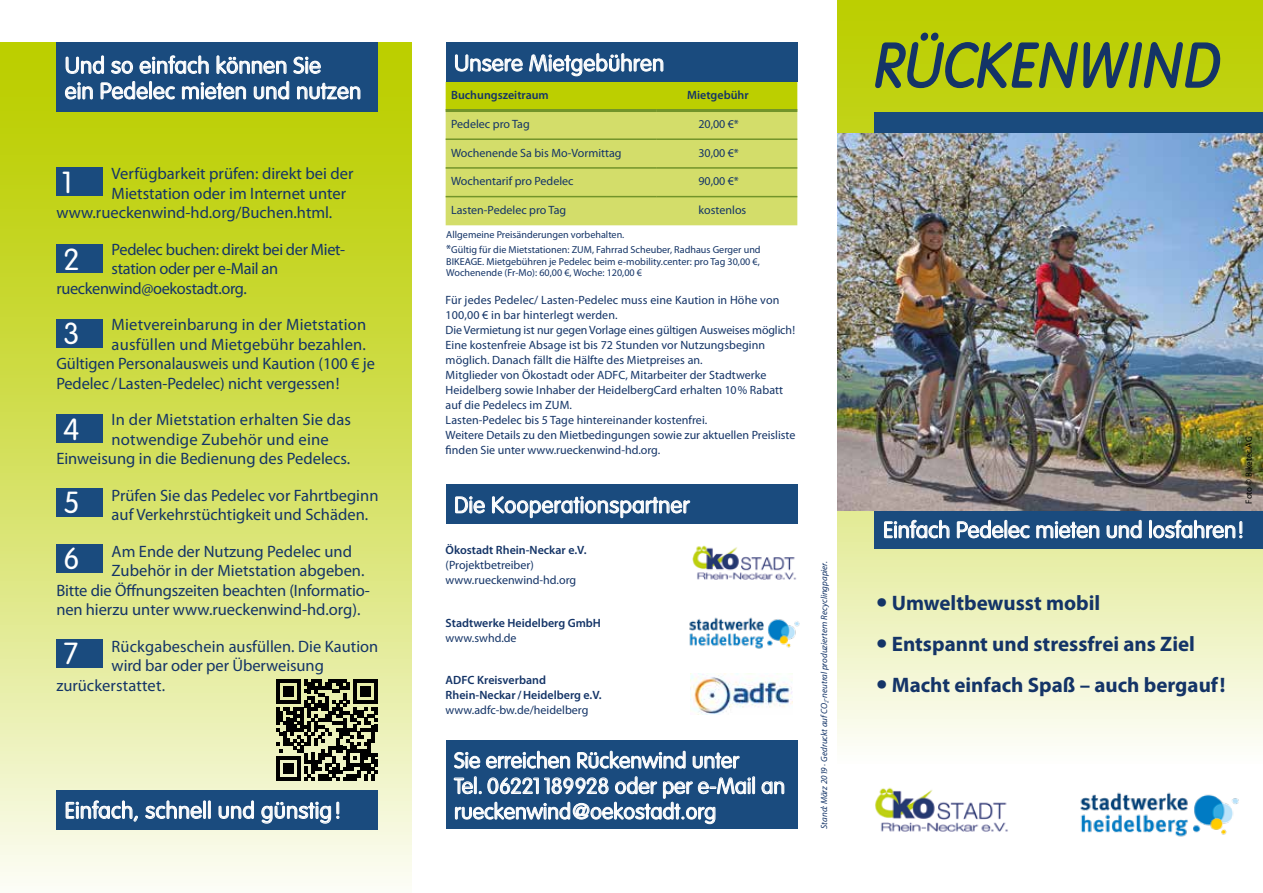
<style>
.page{position:relative;width:1263px;height:893px;background:#fff}
.page>*{position:absolute;margin:0;border:0;box-sizing:border-box;transform-origin:0 0}
.t1{font:italic 300 61.5px "VAG Rounded";color:#143467;scale:.9 1}
.t2{font:300 30px/56.1px "VAG Rounded";color:#fff}
.t3{font:300 22.5px/25.5px "VAG Rounded";letter-spacing:.01em;color:#fff}
.t4{font:300 21.75px/25.5px "VAG Rounded";color:#fff}
.t5{font:700 21px "Myriad Pro";color:#143467}
.t6{font:16.5px/19.5px "Myriad Pro";color:#143467}
.t7{font:16.5px "Myriad Pro";letter-spacing:-.02em;color:#143467}
.t8{font:12px/15px "Myriad Pro";color:#143467}
.t9{font:600 12px/15px "Myriad Pro";color:#143467}
.t10{font:10.2px/15px "Myriad Pro";color:#143467}
.t11{font:italic 9px "Myriad Pro";color:#143467}
.t12{font:9px "Myriad Pro";letter-spacing:-.005em;color:#000}
.s1{font-size:12px}
.s2{font-weight:400;font-size:40.5px}
.s3{font-weight:400;font-size:40.05px}
</style>
<div class="page">
<div style="left:0;top:43px;width:411px;height:850px;background:linear-gradient(to bottom,#b6cb00,#f7f9e7)"></div>
<svg style="left:837px;top:0;width:426px;height:746px;background:#e3ea99"></svg>
<svg style="left:874px;top:32px;width:349px;height:57px;background:#a2b618"></svg>
<img style="left:875px;top:787px;width:133px;height:45px">
<img style="left:692px;top:545px;width:105px;height:35px">
<img style="left:1080px;top:792px;width:159px;height:45px">
<img style="left:689px;top:617px;width:111px;height:32px">
<div style="left:875px;top:509px;width:388px;height:40px;background:#1a4b7e"></div>
<svg style="left:884px;top:520px;width:66px;height:18px"></svg>
<svg style="left:957px;top:520px;width:73px;height:18px"></svg>
<svg style="left:1036px;top:521px;width:63px;height:17px"></svg>
<svg style="left:1106px;top:520px;width:36px;height:18px"></svg>
<div style="left:1149px;top:520px;width:3px;height:18px;border:1px solid #fff"></div>
<svg style="left:1153px;top:520px;width:89px;height:18px"></svg>
<div style="left:874px;top:113px;width:389px;height:39px;background:#1a4b7e"></div>
<div style="left:446px;top:484px;width:351px;height:40px;background:#1a4b7e"></div>
<svg style="left:455px;top:496px;width:30px;height:18px"></svg>
<svg style="left:492px;top:496px;width:198px;height:22px"></svg>
<div style="left:446px;top:741px;width:351px;height:88px;background:#1a4b7e"></div>
<div style="left:752px;top:776px;width:3px;height:18px;border:1px solid #fff"></div>
<svg style="left:761px;top:781px;width:23px;height:13px"></svg>
<svg style="left:454px;top:751px;width:297px;height:73px"></svg>
<div style="left:446px;top:43px;width:351px;height:39px;background:#1a4b7e"></div>
<svg style="left:446px;top:53px;width:351px;height:172px;background:#b0c25c"></svg>
<img style="left:837px;top:133px;width:426px;height:377px">
<img style="left:690px;top:673px;width:102px;height:41px">
<div style="left:56px;top:790px;width:321px;height:39px;background:#1a4b7e"></div>
<svg style="left:66px;top:800px;width:72px;height:22px"></svg>
<svg style="left:145px;top:800px;width:57px;height:19px"></svg>
<div style="left:203px;top:801px;width:3px;height:18px;border:1px solid #fff"></div>
<div style="left:208px;top:801px;width:3px;height:18px;border:1px solid #fff"></div>
<svg style="left:218px;top:800px;width:36px;height:19px"></svg>
<svg style="left:261px;top:802px;width:78px;height:22px"></svg>
<div style="left:56px;top:43px;width:321px;height:69px;background:#1a4b7e"></div>
<svg style="left:66px;top:55px;width:38px;height:19px"></svg>
<svg style="left:111px;top:61px;width:22px;height:13px"></svg>
<svg style="left:139px;top:55px;width:70px;height:19px"></svg>
<svg style="left:216px;top:55px;width:71px;height:19px"></svg>
<svg style="left:293px;top:57px;width:28px;height:17px"></svg>
<svg style="left:65px;top:82px;width:28px;height:18px"></svg>
<svg style="left:100px;top:81px;width:75px;height:19px"></svg>
<svg style="left:182px;top:82px;width:64px;height:18px"></svg>
<svg style="left:254px;top:81px;width:35px;height:19px"></svg>
<svg style="left:297px;top:83px;width:63px;height:17px"></svg>
<div style="left:56px;top:244px;width:47px;height:29px;background:#1a4b7e"></div>
<div style="left:56px;top:319px;width:47px;height:29px;background:#1a4b7e"></div>
<div style="left:56px;top:415px;width:47px;height:28px;background:#1a4b7e"></div>
<div style="left:56px;top:488px;width:47px;height:29px;background:#1a4b7e"></div>
<div style="left:56px;top:544px;width:47px;height:29px;background:#1a4b7e"></div>
<div style="left:56px;top:639px;width:47px;height:29px;background:#1a4b7e"></div>
<div style="left:56px;top:168px;width:47px;height:28px;background:#1a4b7e"></div>
<svg style="left:276px;top:679px;width:102px;height:102px;background:#61634c"></svg>
<h3 class="t3" style="left:65px;top:53px;width:298px">Und so einfach können Sie<br>ein Pedelec mieten und nutzen</h3>
<h3 class="t6" style="left:112px;top:164px;width:243px">Verfügbarkeit prüfen: direkt bei der</h3>
<h3 class="t6" style="left:112px;top:184px;width:236px">Mietstation oder im Internet unter</h3>
<h3 class="t6" style="left:56px;top:203px;width:278px">www.rueckenwind-hd.org/Buchen.html.</h3>
<h3 class="t7" style="left:112px;top:240px;width:235px">Pedelec buchen: direkt bei der Miet-</h3>
<h3 class="t7" style="left:112px;top:260px;width:168px">station oder per e-Mail an</h3>
<h3 class="t7" style="left:56px;top:279px;width:192px">rueckenwind@oekostadt.org.</h3>
<h3 class="t6" style="left:112px;top:315px;width:256px">Mietvereinbarung in der Mietstation</h3>
<h3 class="t6" style="left:112px;top:335px;width:256px">ausfüllen und Mietgebühr bezahlen.</h3>
<h3 class="t6" style="left:56px;top:354px;width:320px">Gültigen Personalausweis und Kaution (100 € je</h3>
<h3 class="t6" style="left:56px;top:374px;width:285px">Pedelec / Lasten-Pedelec) nicht vergessen!</h3>
<h3 class="t6" style="left:112px;top:410px;width:241px">In der Mietstation erhalten Sie das</h3>
<h3 class="t6" style="left:112px;top:430px;width:219px">notwendige Zubehör und eine</h3>
<h3 class="t6" style="left:56px;top:449px;width:295px">Einweisung in die Bedienung des Pedelecs.</h3>
<h3 class="t6" style="left:112px;top:486px;width:268px">Prüfen Sie das Pedelec vor Fahrtbeginn auf Verkehrstüchtigkeit und Schäden.</h3>
<h3 class="t6" style="left:112px;top:542px;width:242px">Am Ende der Nutzung Pedelec und</h3>
<h3 class="t6" style="left:112px;top:561px;width:254px">Zubehör in der Mietstation abgeben.</h3>
<h3 class="t6" style="left:56px;top:581px;width:315px">Bitte die Öffnungszeiten beachten (Informatio-</h3>
<h3 class="t6" style="left:56px;top:600px;width:306px">nen hierzu unter www.rueckenwind-hd.org).</h3>
<h3 class="t6" style="left:112px;top:637px;width:268px">Rückgabeschein ausfüllen. Die Kaution</h3>
<h3 class="t6" style="left:112px;top:656px;width:214px">wird bar oder per Überweisung</h3>
<h3 class="t6" style="left:56px;top:676px;width:110px">zurückerstattet.</h3>
<h2 class="t2" style="left:62px;top:154px;width:12px">1</h2>
<h2 class="t2" style="left:63px;top:231px;width:18px">2</h2>
<h2 class="t2" style="left:63px;top:306px;width:18px">3</h2>
<h2 class="t2" style="left:63px;top:401px;width:18px">4</h2>
<h2 class="t2" style="left:63px;top:475px;width:18px">5<br>6</h2>
<h2 class="t2" style="left:63px;top:625px;width:16px">7</h2>
<h3 class="t3" style="left:65px;top:798px;width:278px">Einfach, schnell und günstig!</h3>
<h3 class="t3" style="left:454px;top:50px;width:212px">Unsere Mietgebühren</h3>
<p class="t9" style="left:451px;top:88px;width:99px">Buchungszeitraum</p>
<p class="t9" style="left:687px;top:88px;width:63px">Mietgebühr</p>
<p class="t8" style="left:451px;top:117px;width:80px">Pedelec pro Tag</p>
<p class="t8" style="left:698px;top:117px;width:42px">20,00 €*</p>
<p class="t8" style="left:451px;top:145px;width:172px">Wochenende Sa bis Mo-Vormittag</p>
<p class="t8" style="left:698px;top:145px;width:42px">30,00 €*</p>
<p class="t8" style="left:451px;top:174px;width:124px">Wochentarif pro Pedelec</p>
<p class="t8" style="left:698px;top:174px;width:42px">90,00 €*</p>
<p class="t8" style="left:451px;top:203px;width:117px">Lasten-Pedelec pro Tag</p>
<p class="t8" style="left:699px;top:203px;width:49px">kostenlos</p>
<p class="t10" style="left:446px;top:228px;width:316px">Allgemeine Preisänderungen vorbehalten.<br><span class="s1">*</span>Gültig für die Mietstationen: ZUM, Fahrrad Scheuber, Radhaus Gerger und</p>
<p class="t10" style="left:446px;top:256px;width:315px;line-height:11.6px">BIKEAGE. Mietgebühren je Pedelec beim e-mobility.center: pro Tag 30,00 €,<br>Wochenende (Fr-Mo): 60,00 €, Woche: 120,00 €</p>
<p class="t8" style="left:446px;top:293px;width:351px">Für jedes Pedelec/ Lasten-Pedelec muss eine Kaution in Höhe von 100,00 € in bar hinterlegt werden.<br>Die Vermietung ist nur gegen Vorlage eines gültigen Ausweises möglich!<br>Eine kostenfreie Absage ist bis 72 Stunden vor Nutzungsbeginn möglich. Danach fällt die Hälfte des Mietpreises an.<br>Mitglieder von Ökostadt oder ADFC, Mitarbeiter der Stadtwerke Heidelberg sowie Inhaber der HeidelbergCard erhalten 10% Rabatt auf die Pedelecs im ZUM.<br>Lasten-Pedelec bis 5 Tage hintereinander kostenfrei.<br>Weitere Details zu den Mietbedingungen sowie zur aktuellen Preisliste finden Sie unter www.rueckenwind-hd.org.</p>
<h3 class="t3" style="left:454px;top:492px;width:237px">Die Kooperationspartner</h3>
<p class="t9" style="left:446px;top:543px;width:142px">Ökostadt Rhein-Neckar e.V.</p>
<p class="t8" style="left:446px;top:558px;width:132px">(Projektbetreiber) www.rueckenwind-hd.org</p>
<p class="t9" style="left:446px;top:615px;width:157px">Stadtwerke Heidelberg GmbH</p>
<p class="t8" style="left:446px;top:630px;width:72px">www.swhd.de</p>
<p class="t9" style="left:446px;top:673px;width:158px">ADFC Kreisverband<br>Rhein-Neckar / Heidelberg e.V.</p>
<p class="t8" style="left:446px;top:703px;width:144px">www.adfc-bw.de/heidelberg</p>
<h3 class="t4" style="left:454px;top:748px;width:332px">Sie erreichen Rückenwind unter<br>Tel. 06221189928 oder per e-Mail an rueckenwind@oekostadt.org</h3>
<p class="t11" style="left:819px;top:829px;width:269px;rotate:-90deg">Stand: März 2019 · Gedruckt auf CO<sub>2</sub>-neutral produziertem Recyclingpapier.</p>
<h1 class="t1" style="left:872px;top:30px;width:398px">RÜCKENWIND</h1>
<p class="t12" style="left:1244px;top:504px;width:69px;rotate:-90deg">Foto © Biketec AG</p>
<h3 class="t3" style="left:883px;top:517px;width:362px">Einfach Pedelec mieten und losfahren!</h3>
<h3 class="t5" style="left:876px;top:589px;width:226px"><span class="s2">•</span> Umweltbewusst mobil</h3>
<h3 class="t5" style="left:876px;top:630px;width:320px"><span class="s3">•</span> Entspannt und stressfrei ans Ziel</h3>
<h3 class="t5" style="left:876px;top:671px;width:351px"><span class="s2">•</span> Macht einfach Spaß – auch bergauf!</h3>
</div>
